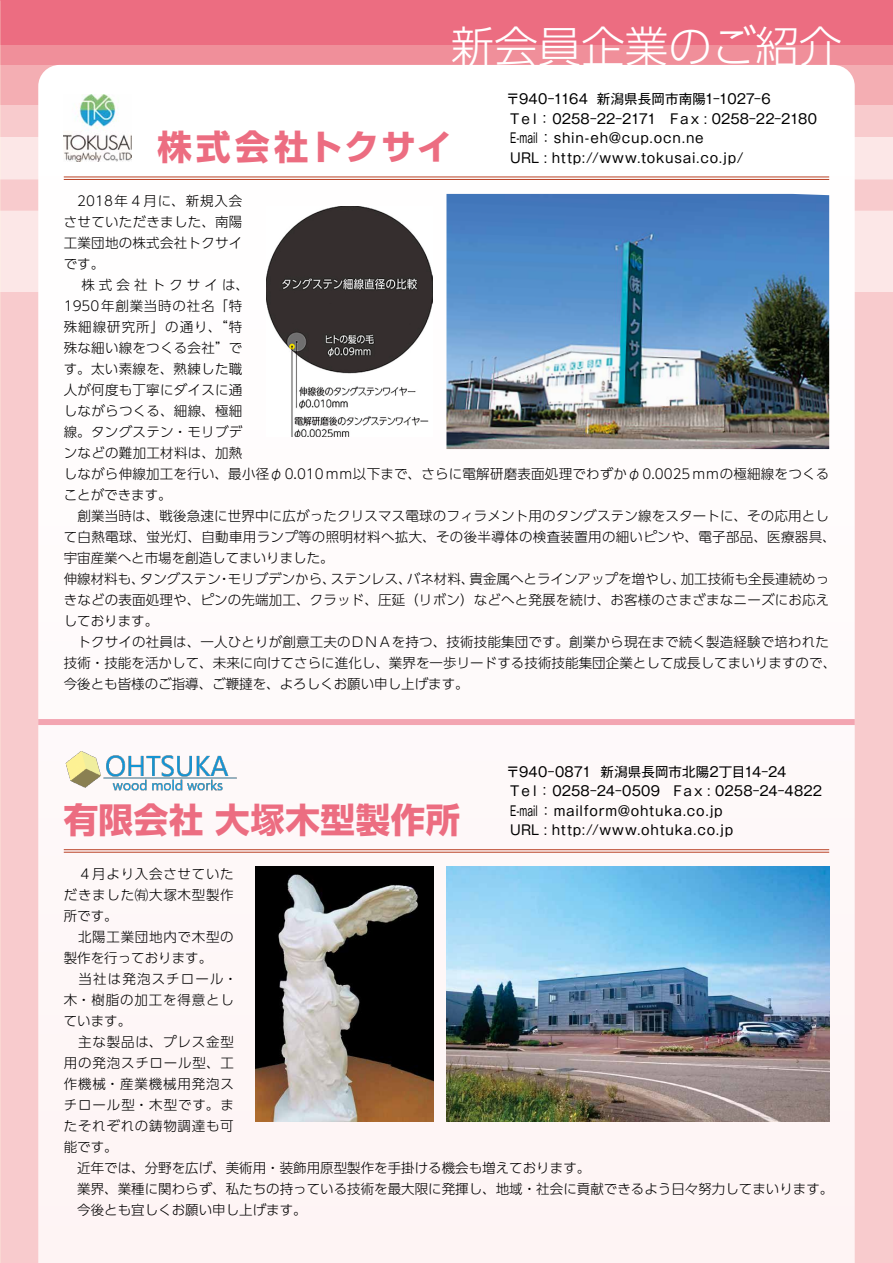
<style>
.page{position:relative;width:893px;height:1263px;background:#fff}
.page>*{position:absolute;margin:0;border:0;box-sizing:border-box;transform-origin:0 0}
.t1{font:300 43.5px "UD Shin Go Pro";color:#fff}
.t2{font:700 34.5px "Shin Go Pro";letter-spacing:.025em;color:#ec6d81}
.t3{font:700 34.5px "Shin Go Pro";letter-spacing:.07em;color:#ec6d81}
.t4{font:300 13.5px/21px "UD Shin Go Pro";letter-spacing:.015em;color:#000}
.t5{font:13.5px/19.4px "Gothic MB101 Pro";letter-spacing:.02em;color:#000}
</style>
<div class="page">
<svg style="left:0;top:104px;width:893px;height:107px;fill:#f8cbcd"></svg>
<div style="left:0;top:211px;width:893px;height:85px;background:#fce7e7"></div>
<div style="left:0;top:138px;width:893px;height:41px;background:#fce7e7"></div>
<div style="left:0;top:65px;width:893px;height:39px;background:#f4aeb3"></div>
<div style="left:0;top:292px;width:893px;height:971px;background:#f8cbcd"></div>
<div style="left:0;top:23px;width:893px;height:42px;background:#f08f9a"></div>
<div style="left:0;top:0;width:893px;height:44px;background:#ec6d81"></div>
<div style="left:38px;top:65px;width:817px;height:1198px;background:#fefafb"></div>
<svg style="left:0;top:0;width:1px;height:89px"></svg>
<svg style="left:0;top:17px;width:1px;height:64px"></svg>
<hr style="left:64px;top:177px;width:765px;height:1px;background:#b94124">
<hr style="left:64px;top:179px;width:765px;height:1px;background:#b94124">
<hr style="left:64px;top:849px;width:765px;height:1px;background:#b94124">
<hr style="left:64px;top:852px;width:765px;height:1px;background:#b94124">
<div style="left:38px;top:719px;width:817px;height:6px;background:#f3a5b1"></div>
<img style="left:267px;top:206px;width:165px;height:231px">
<img style="left:64px;top:94px;width:67px;height:68px">
<img style="left:255px;top:867px;width:179px;height:255px">
<img style="left:64px;top:751px;width:175px;height:41px">
<img style="left:446px;top:194px;width:383px;height:255px">
<img style="left:446px;top:867px;width:383px;height:255px">
<h1 class="t1" style="left:451px;top:11px;width:393px">新会員企業のご紹介</h1>
<h2 class="t3" style="left:157px;top:120px;width:296px">株式会社トクサイ</h2>
<p class="t5" style="left:510px;top:88px;width:308px;text-indent:-4px">〒940-1164 新潟県長岡市南陽1-1027-6<br>Te l ： 0258-22-2171　Fa x : 0258-22-2180<br>E-mail ： shin-eh@cup.ocn.ne<br>URL : http://www.tokusai.co.jp/</p>
<p class="t4" style="left:64px;top:190px;width:774px">　2018年４月に、新規入会<br>させていただきました、南陽<br>工業団地の株式会社トクサイ<br>です。<br>　株式会社トクサイは、<br>1950年創業当時の社名「特<br>殊細線研究所」の通り、“特<br>殊な細い線をつくる会社”で<br>す。太い素線を、熟練した職<br>人が何度も丁寧にダイスに通<br>しながらつくる、細線、極細<br>線。タングステン・モリブデ<br>ンなどの難加工材料は、加熱<br>しながら伸線加工を行い、最小径φ0.010ｍｍ以下まで、さらに電解研磨表面処理でわずかφ0.0025ｍｍの極細線をつくることができます。<br>　創業当時は、戦後急速に世界中に広がったクリスマス電球のフィラメント用のタングステン線をスタートに、その応用として白熱電球、蛍光灯、自動車用ランプ等の照明材料へ拡大、その後半導体の検査装置用の細いピンや、電子部品、医療器具、宇宙産業へと市場を創造してまいりました。<br>伸線材料も、タングステン・モリブデンから、ステンレス、バネ材料、貴金属へとラインアップを増やし、加工技術も全長連続めっきなどの表面処理や、ピンの先端加工、クラッド、圧延（リボン）などへと発展を続け、お客様のさまざまなニーズにお応えしております。<br>　トクサイの社員は、一人ひとりが創意工夫のＤＮＡを持つ、技術技能集団です。創業から現在まで続く製造経験で培われた技術・技能を活かして、未来に向けてさらに進化し、業界を一歩リードする技術技能集団企業として成長してまいりますので、今後とも皆様のご指導、ご鞭撻を、よろしくお願い申し上げます。</p>
<h2 class="t2" style="left:64px;top:792px;width:398px">有限会社 大塚木型製作所</h2>
<p class="t5" style="left:510px;top:760px;width:313px;text-indent:-4px">〒940-0871 新潟県長岡市北陽2丁目14-24<br>Te l ： 0258-24-0509　Fax : 0258-24-4822<br>E-mail ： mailform@ohtuka.co.jp<br>URL : http://www.ohtuka.co.jp</p>
<p class="t4" style="left:64px;top:862px;width:771px">　４月より入会させていた<br>だきました㈲大塚木型製作<br>所です。<br>　北陽工業団地内で木型の<br>製作を行っております。<br>　当社は発泡スチロール・<br>木・樹脂の加工を得意とし<br>ています。<br>　主な製品は、プレス金型<br>用の発泡スチロール型、工<br>作機械・産業機械用発泡ス<br>チロール型・木型です。ま<br>たそれぞれの鋳物調達も可<br>能です。<br>　近年では、分野を広げ、美術用・装飾用原型製作を手掛ける機会も増えております。<br>　業界、業種に関わらず、私たちの持っている技術を最大限に発揮し、地域・社会に貢献できるよう日々努力してまいります。　今後とも宜しくお願い申し上げます。</p>
</div>
